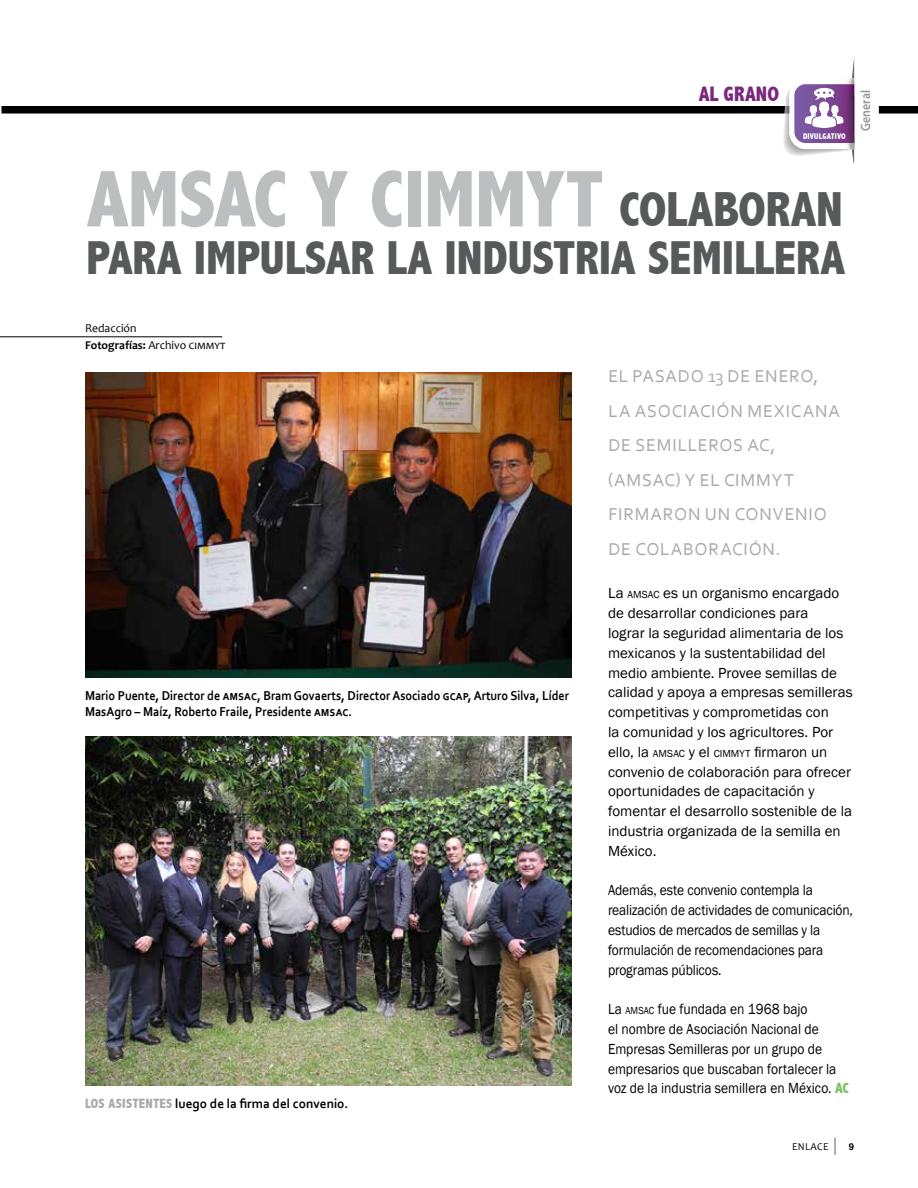
<style>
.page{position:relative;width:918px;height:1188px;background:#fff}
.page>*{position:absolute;margin:0;border:0;box-sizing:border-box;transform-origin:0 0}
.t1{font:800 condensed 81.15px "Abadi";letter-spacing:-.01em;color:#bcbec0}
.t2{font:800 condensed 47.7px "Abadi";color:#58595b}
.t3{font:800 condensed 21px "Abadi";color:#7a287e}
.t4{font:18px/34.5px "Corbel";letter-spacing:.045em;color:#a7a9ac}
.t5{font:15px/19.8px "Franklin Gothic";color:#000}
.t6{font:15px/19.8px "Franklin Gothic";color:#000;scale:.9 1}
.t7{font:700 13.5px/16.2px "Corbel";color:#000;scale:.9 1}
.t8{font:700 13.5px "Corbel";color:#000}
.t9{font:600 13.5px "Myriad Pro";letter-spacing:.01em;color:#939598;scale:.88 1}
.t10{font:12px/16.5px "Candara";color:#000}
.t11{font:10.5px "Candara";letter-spacing:.03em;color:#000}
.t12{font:700 9.45px "Helvetica";color:#000}
.t13{font:800 condensed 8.25px "Abadi";letter-spacing:.02em;color:#fff}
.s1{font-size:49.35px;color:#58595b}
.s2{font-weight:700}
.s3{font-family:"Abadi";font-weight:800;font-stretch:condensed;color:#a7a9ac}
.s4{font-size:10.5px}
.s5{font-family:"Abadi";font-weight:800;font-stretch:condensed;color:#79c362}
</style>
<div class="page">
<svg style="left:834px;top:1138px;width:2px;height:17px"></svg>
<div style="left:879px;top:106px;width:39px;height:7px;background:#000"></div>
<div style="left:1px;top:106px;width:798px;height:7px;background:#000"></div>
<hr style="left:0;top:337px;width:222px;height:1px;background:#000">
<img style="left:85px;top:372px;width:486px;height:306px">
<img style="left:85px;top:737px;width:487px;height:349px">
<svg style="left:783px;top:57px;width:72px;height:106px"></svg>
<h3 class="t3" style="left:699px;top:82px;width:82px">AL GRANO</h3>
<p class="t9" style="left:857px;top:131px;width:48px;rotate:-90deg">General</p>
<p class="t13" style="left:803px;top:131px;width:44px">DIVULGATIVO</p>
<h1 class="t1" style="left:87px;top:152px;width:758px">AMSAC Y CIMMYT <span class="s1">COLABORAN</span></h1>
<h2 class="t2" style="left:87px;top:231px;width:760px">PARA IMPULSAR LA INDUSTRIA SEMILLERA</h2>
<p class="t10" style="left:85px;top:320px;width:141px">Redacción<br><span class="s2">Fotografías:</span> Archivo cimmyt</p>
<p class="t7" style="left:85px;top:687px;width:539px">Mario Puente, Director de amsac, Bram Govaerts, Director Asociado gcap, Arturo Silva, Líder<br>MasAgro – Maíz, Roberto Fraile, Presidente amsac.</p>
<p class="t8" style="left:85px;top:1095px;width:265px"><span class="s3">LOS ASISTENTES</span> luego de la firma del convenio.</p>
<p class="t4" style="left:608px;top:358px;width:233px">EL PASADO 13 DE ENERO,<br>LA ASOCIACIÓN MEXICANA<br>DE SEMILLEROS AC, (AMSAC) Y EL CIMMYT<br>FIRMARON UN CONVENIO<br>DE COLABORACIÓN.</p>
<p class="t5" style="left:608px;top:584px;width:246px">La <span class="s4">AMSAC</span> es un organismo encargado de desarrollar condiciones para<br>lograr la seguridad alimentaria de los mexicanos y la sustentabilidad del medio ambiente. Provee semillas de calidad y apoya a empresas semilleras competitivas y comprometidas con<br>la comunidad y los agricultores. Por ello, la <span class="s4">AMSAC</span> y el <span class="s4">CIMMYT</span> firmaron un convenio de colaboración para ofrecer oportunidades de capacitación y fomentar el desarrollo sostenible de la industria organizada de la semilla en México.</p>
<p class="t6" style="left:608px;top:881px;width:274px">Además, este convenio contempla la realización de actividades de comunicación, estudios de mercados de semillas y la formulación de recomendaciones para programas públicos.</p>
<p class="t6" style="left:608px;top:1000px;width:269px">La <span class="s4">AMSAC</span> fue fundada en 1968 bajo<br>el nombre de Asociación Nacional de Empresas Semilleras por un grupo de empresarios que buscaban fortalecer la voz de la industria semillera en México. <span class="s5">AC</span></p>
<p class="t11" style="left:792px;top:1140px;width:38px">ENLACE</p>
<p class="t12" style="left:849px;top:1139px;width:7px">9</p>
</div>
